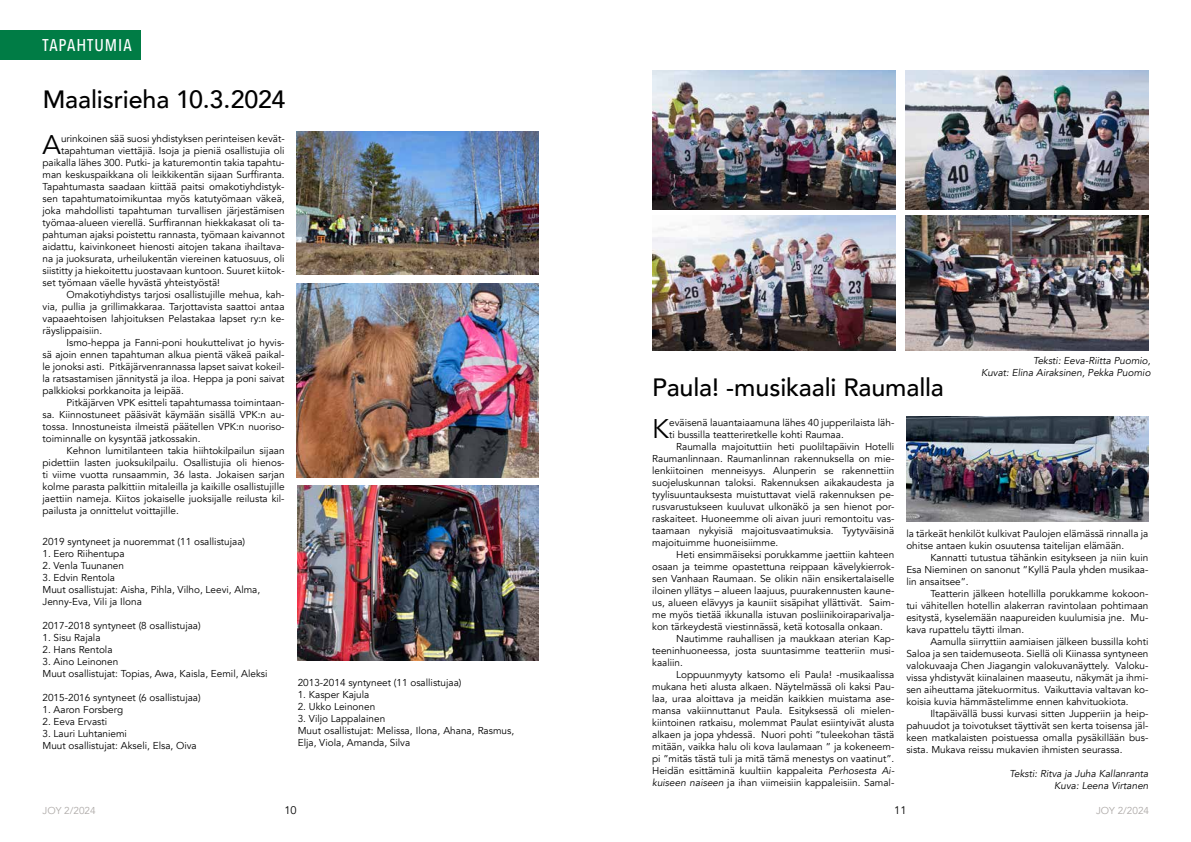
<style>
.page{position:relative;width:1191px;height:842px;background:#fff}
.page>*{position:absolute;margin:0;border:0;box-sizing:border-box;transform-origin:0 0}
.t1{font:26.9px "Avenir";color:#000}
.t2{font:500 25px "Avenir";letter-spacing:-.005em;color:#000}
.t3{font:500 17px "Avenir Next Condensed";letter-spacing:.06em;color:#fff}
.t4{font:11px "Avenir";color:#000}
.t5{font:10px/12px "Avenir";color:#000;text-align:justify}
.t6{font:italic 10px/12px "Avenir";color:#000;text-align:right}
.t7{font:10px "Avenir";color:#ada9a7}
.s1{font-style:italic}
</style>
<div class="page">
<div style="left:0;top:31px;width:141px;height:29px;background:#007c45"></div>
<img style="left:652px;top:215px;width:243px;height:136px">
<img style="left:652px;top:71px;width:243px;height:138px">
<img style="left:905px;top:71px;width:243px;height:138px">
<img style="left:905px;top:215px;width:243px;height:136px">
<img style="left:297px;top:283px;width:242px;height:195px">
<img style="left:298px;top:485px;width:241px;height:176px">
<img style="left:906px;top:417px;width:242px;height:105px">
<img style="left:297px;top:132px;width:242px;height:143px">
<h3 class="t3" style="left:43px;top:35px;width:91px">TAPAHTUMIA</h3>
<h2 class="t2" style="left:43px;top:78px;width:244px">Maalisrieha 10.3.2024</h2>
<h1 class="t1" style="left:43px;top:128px;width:20px">A</h1>
<p class="t5" style="left:61px;top:132px;width:225px">urinkoinen sää suosi yhdistyksen perinteisen kevät-</p>
<p class="t5" style="left:61px;top:144px;width:225px">tapahtuman viettäjiä. Isoja ja pieniä osallistujia oli</p>
<p class="t5" style="left:43px;top:156px;width:244px">paikalla lähes 300. Putki- ja katuremontin takia tapahtu-</p>
<p class="t5" style="left:43px;top:168px;width:244px">man keskuspaikkana oli leikkikentän sijaan Surffiranta.</p>
<p class="t5" style="left:43px;top:180px;width:244px">Tapahtumasta saadaan kiittää paitsi omakotiyhdistyk-</p>
<p class="t5" style="left:43px;top:192px;width:244px">sen tapahtumatoimikuntaa myös katutyömaan väkeä,</p>
<p class="t5" style="left:43px;top:204px;width:244px">joka mahdollisti tapahtuman turvallisen järjestämisen</p>
<p class="t5" style="left:43px;top:216px;width:244px">työmaa-alueen vierellä. Surffirannan hiekkakasat oli ta-</p>
<p class="t5" style="left:43px;top:228px;width:244px">pahtuman ajaksi poistettu rannasta, työmaan kaivannot</p>
<p class="t5" style="left:43px;top:240px;width:244px">aidattu, kaivinkoneet hienosti aitojen takana ihailtava-</p>
<p class="t5" style="left:43px;top:252px;width:244px">na ja juoksurata, urheilukentän viereinen katuosuus, oli</p>
<p class="t5" style="left:43px;top:264px;width:244px">siistitty ja hiekoitettu juostavaan kuntoon. Suuret kiitok-</p>
<p class="t5" style="left:43px;top:276px;width:179px">set työmaan väelle hyvästä yhteistyöstä!</p>
<p class="t5" style="left:67px;top:288px;width:220px">Omakotiyhdistys tarjosi osallistujille mehua, kah-</p>
<p class="t5" style="left:43px;top:300px;width:244px">via, pullia ja grillimakkaraa. Tarjottavista saattoi antaa</p>
<p class="t5" style="left:43px;top:312px;width:244px">vapaaehtoisen lahjoituksen Pelastakaa lapset ry:n ke-</p>
<p class="t5" style="left:43px;top:324px;width:61px">räyslippaisiin.</p>
<p class="t5" style="left:67px;top:336px;width:220px">Ismo-heppa ja Fanni-poni houkuttelivat jo hyvis-</p>
<p class="t5" style="left:43px;top:348px;width:244px">sä ajoin ennen tapahtuman alkua pientä väkeä paikal-</p>
<p class="t5" style="left:43px;top:360px;width:244px">le jonoksi asti. Pitkäjärvenrannassa lapset saivat kokeil-</p>
<p class="t5" style="left:43px;top:372px;width:244px">la ratsastamisen jännitystä ja iloa. Heppa ja poni saivat</p>
<p class="t5" style="left:43px;top:384px;width:143px">palkkioksi porkkanoita ja leipää.</p>
<p class="t5" style="left:67px;top:396px;width:220px">Pitkäjärven VPK esitteli tapahtumassa toimintaan-</p>
<p class="t5" style="left:43px;top:408px;width:244px">sa. Kiinnostuneet pääsivät käymään sisällä VPK:n au-</p>
<p class="t5" style="left:43px;top:420px;width:244px">tossa. Innostuneista ilmeistä päätellen VPK:n nuoriso-</p>
<p class="t5" style="left:43px;top:432px;width:159px">toiminnalle on kysyntää jatkossakin.</p>
<p class="t5" style="left:67px;top:444px;width:220px">Kehnon lumitilanteen takia hiihtokilpailun sijaan</p>
<p class="t5" style="left:43px;top:456px;width:244px">pidettiin lasten juoksukilpailu. Osallistujia oli hienos-</p>
<p class="t5" style="left:43px;top:468px;width:244px">ti viime vuotta runsaammin, 36 lasta. Jokaisen sarjan</p>
<p class="t5" style="left:43px;top:480px;width:244px">kolme parasta palkittiin mitaleilla ja kaikille osallistujille</p>
<p class="t5" style="left:43px;top:492px;width:244px">jaettiin nameja. Kiitos jokaiselle juoksijalle reilusta kil-</p>
<p class="t5" style="left:43px;top:504px;width:138px">pailusta ja onnittelut voittajille.</p>
<p class="t5" style="left:43px;top:536px;width:204px">2019 syntyneet ja nuoremmat (11 osallistujaa)</p>
<p class="t5" style="left:43px;top:548px;width:84px">1. Eero Riihentupa</p>
<p class="t5" style="left:43px;top:560px;width:83px">2. Venla Tuunanen</p>
<p class="t5" style="left:43px;top:572px;width:219px;text-align:left">3. Edvin Rentola<br>Muut osallistujat: Aisha, Pihla, Vilho, Leevi, Alma,<br>Jenny-Eva, Vili ja Ilona</p>
<p class="t5" style="left:43px;top:620px;width:160px">2017-2018 syntyneet (8 osallistujaa)</p>
<p class="t5" style="left:43px;top:632px;width:59px">1. Sisu Rajala</p>
<p class="t5" style="left:43px;top:644px;width:72px">2. Hans Rentola</p>
<p class="t5" style="left:43px;top:656px;width:227px">3. Aino Leinonen<br>Muut osallistujat: Topias, Awa, Kaisla, Eemil, Aleksi</p>
<p class="t5" style="left:43px;top:692px;width:160px">2015-2016 syntyneet (6 osallistujaa)</p>
<p class="t5" style="left:43px;top:704px;width:82px">1. Aaron Forsberg</p>
<p class="t5" style="left:43px;top:716px;width:66px">2. Eeva Ervasti</p>
<p class="t5" style="left:43px;top:728px;width:156px">3. Lauri Luhtaniemi<br>Muut osallistujat: Akseli, Elsa, Oiva</p>
<p class="t5" style="left:298px;top:677px;width:165px">2013-2014 syntyneet (11 osallistujaa)</p>
<p class="t5" style="left:298px;top:689px;width:73px">1. Kasper Kajula</p>
<p class="t5" style="left:298px;top:701px;width:79px">2. Ukko Leinonen</p>
<p class="t5" style="left:298px;top:713px;width:218px;text-align:left">3. Viljo Lappalainen<br>Muut osallistujat: Melissa, Ilona, Ahana, Rasmus,<br>Elja, Viola, Amanda, Silva</p>
<p class="t6" style="left:981px;top:355px;width:171px">Teksti: Eeva-Riitta Puomio,<br>Kuvat: Elina Airaksinen, Pekka Puomio</p>
<h2 class="t2" style="left:652px;top:366px;width:293px">Paula! -musikaali Raumalla</h2>
<h1 class="t1" style="left:652px;top:413px;width:18px">K</h1>
<p class="t5" style="left:669px;top:417px;width:227px">eväisenä lauantaiaamuna lähes 40 jupperilaista läh&shy;ti bussilla teatteriretkelle kohti Raumaa.</p>
<p class="t5" style="left:652px;top:441px;width:244px;text-indent:24px">Raumalla majoituttiin heti puoliltapäivin Hotelli Raumanlinnaan. Raumanlinnan rakennuksella on mie&shy;lenkiitoinen menneisyys. Alunperin se rakennettiin suojeluskunnan taloksi. Rakennuksen aikakaudesta ja tyylisuuntauksesta muistuttavat vielä rakennuksen pe&shy;rusvarustukseen kuuluvat ulkonäkö ja sen hienot por&shy;raskaiteet. Huoneemme oli aivan juuri remontoitu vas&shy;taamaan nykyisiä majoitusvaatimuksia. Tyytyväisinä majoituimme huoneisiimme.</p>
<p class="t5" style="left:652px;top:549px;width:244px;text-indent:24px">Heti ensimmäiseksi porukkamme jaettiin kahteen osaan ja teimme opastettuna reippaan kävelykierrok&shy;sen Vanhaan Raumaan. Se olikin näin ensikertalaiselle iloinen yllätys – alueen laajuus, puurakennusten kaune&shy;us, alueen elävyys ja kauniit sisäpihat yllättivät. Saim&shy;me myös tietää ikkunalla istuvan posliinikoiraparivalja&shy;kon tärkeydestä viestinnässä, ketä kotosalla onkaan.</p>
<p class="t5" style="left:652px;top:633px;width:244px;text-indent:24px">Nautimme rauhallisen ja maukkaan aterian Kap&shy;teeninhuoneessa, josta suuntasimme teatteriin musi&shy;kaaliin.</p>
<p class="t5" style="left:652px;top:669px;width:244px;text-indent:24px">Loppuunmyyty katsomo eli Paula! -musikaalissa mukana heti alusta alkaen. Näytelmässä oli kaksi Pau&shy;laa, uraa aloittava ja meidän kaikkien muistama ase&shy;mansa vakiinnuttanut Paula. Esityksessä oli mielen&shy;kiintoinen ratkaisu, molemmat Paulat esiintyivät alusta alkaen ja jopa yhdessä. Nuori pohti ”tuleekohan tästä mitään, vaikka halu oli kova laulamaan ” ja kokeneem&shy;pi ”mitäs tästä tuli ja mitä tämä menestys on vaatinut”.<br>Heidän esittäminä kuultiin kappaleita <span class="s1">Perhosesta Ai&shy;kuiseen naiseen</span> ja ihan viimeisiin kappaleisiin. Samal-</p>
<p class="t5" style="left:906px;top:528px;width:244px">la tärkeät henkilöt kulkivat Paulojen elämässä rinnalla ja ohitse antaen kukin osuutensa taitelijan elämään.</p>
<p class="t5" style="left:906px;top:552px;width:244px;text-indent:24px">Kannatti tutustua tähänkin esitykseen ja niin kuin Esa Nieminen on sanonut ”Kyllä Paula yhden musikaa&shy;lin ansaitsee”.</p>
<p class="t5" style="left:906px;top:588px;width:244px;text-indent:24px">Teatterin jälkeen hotellilla porukkamme kokoon&shy;tui vähitellen hotellin alakerran ravintolaan pohtimaan esitystä, kyselemään naapureiden kuulumisia jne. Mu&shy;kava rupattelu täytti ilman.</p>
<p class="t5" style="left:906px;top:636px;width:244px;text-indent:24px">Aamulla siirryttiin aamiaisen jälkeen bussilla kohti Saloa ja sen taidemuseota. Siellä oli Kiinassa syntyneen valokuvaaja Chen Jiagangin valokuvanäyttely. Valoku&shy;vissa yhdistyvät kiinalainen maaseutu, näkymät ja ihmi&shy;sen aiheuttama jätekuormitus. Vaikuttavia valtavan ko&shy;koisia kuvia hämmästelimme ennen kahvituokiota.</p>
<p class="t5" style="left:906px;top:708px;width:244px;text-indent:24px">Iltapäivällä bussi kurvasi sitten Jupperiin ja heip&shy;pahuudot ja toivotukset täyttivät sen kerta toisensa jäl&shy;keen matkalaisten poistuessa omalla pysäkillään bus&shy;sista. Mukava reissu mukavien ihmisten seurassa.</p>
<p class="t6" style="left:1009px;top:768px;width:140px">Teksti: Ritva ja Juha Kallanranta<br>Kuva: Leena Virtanen</p>
<p class="t7" style="left:43px;top:805px;width:55px">JOY 2/2024</p>
<p class="t4" style="left:284px;top:803px;width:14px">10</p>
<p class="t4" style="left:894px;top:803px;width:14px">11</p>
<p class="t7" style="left:1096px;top:805px;width:55px">JOY 2/2024</p>
</div>
